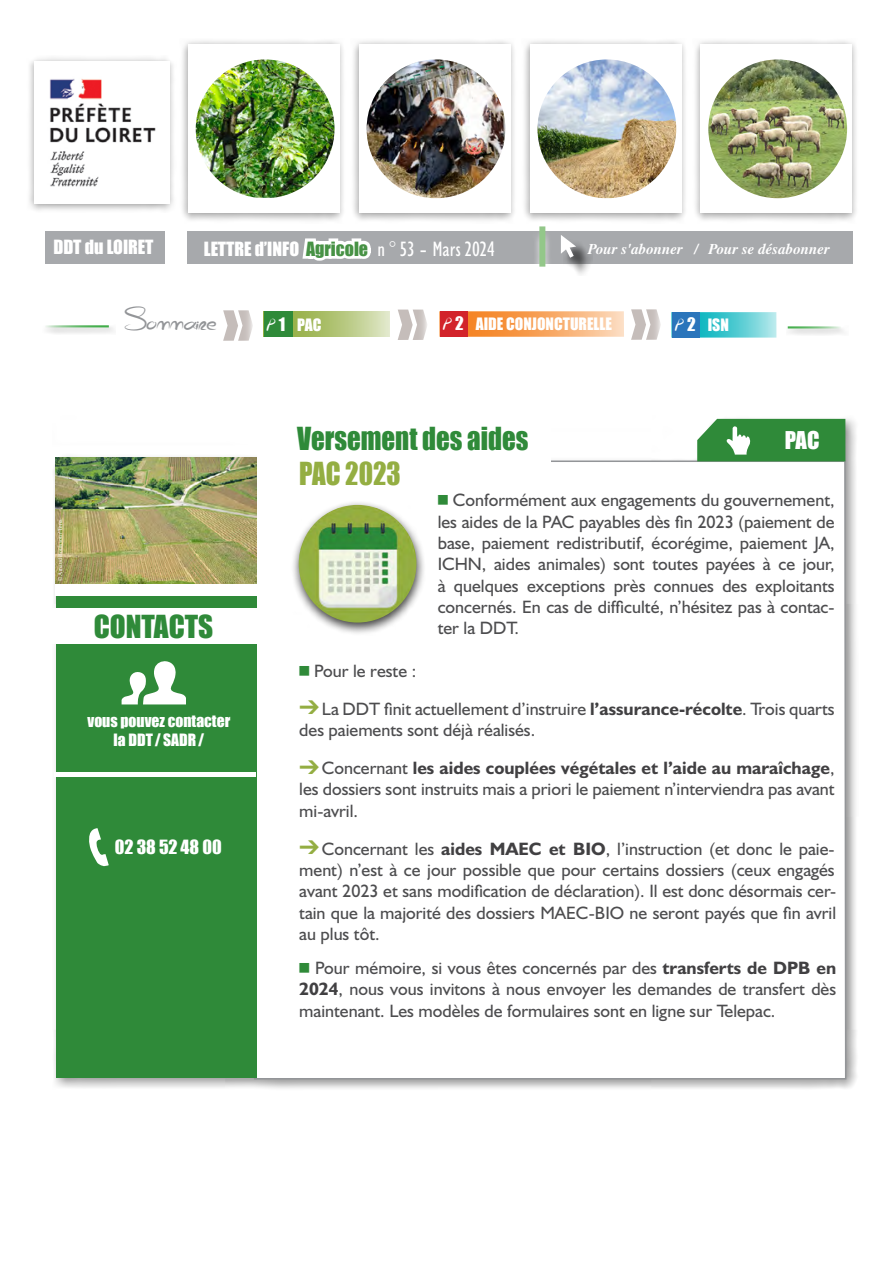
<style>
.page{position:relative;width:893px;height:1263px;background:#fff}
.page>*{position:absolute;margin:0;border:0;box-sizing:border-box;transform-origin:0 0}
.t1{font:34.2px "Feli X";color:#939598}
.t2{font:29.1px "Impact";color:#2f8a39;scale:.92 1}
.t3{font:29.1px "Impact";color:#2f8a39}
.t4{font:29.1px "Impact";color:#94ae42;scale:.92 1}
.t5{font:22.5px "Impact";color:#fff}
.t6{font:18px/21.3px "Humanist 521 BT";color:#4d4d4f;text-align:justify}
.t7{font:700 18px/38px "Humanist 521 BT";color:#414042}
.t8{font:18px "Impact";color:#fff}
.t9{font:15.6px/18.8px "Impact";color:#fff;text-align:center}
.t10{font:italic 700 15px "Times";color:#fff}
.t11{font:6px "Times";color:#fff;scale:.96 1}
.s1{color:#479245}
.s2{font-family:"Humanist 521 BT";font-stretch:condensed;font-size:21px}
.s3{font-family:"Humanist 521 BT";font-size:21px}
.s4{font-size:17.1px}
.s5{font-weight:700;color:#414042}
.s6{font-weight:400;color:#4d4d4f}
</style>
<div class="page">
<div style="left:180px;top:38px;width:166px;height:185px;background:#000;opacity:.4"></div>
<div style="left:188px;top:44px;width:151px;height:169px;background:#fff"></div>
<div style="left:350px;top:38px;width:167px;height:185px;background:#000;opacity:.4"></div>
<div style="left:359px;top:44px;width:151px;height:169px;background:#fff"></div>
<div style="left:521px;top:38px;width:167px;height:185px;background:#000;opacity:.4"></div>
<div style="left:530px;top:44px;width:151px;height:169px;background:#fff"></div>
<div style="left:692px;top:38px;width:167px;height:185px;background:#000;opacity:.4"></div>
<div style="left:701px;top:44px;width:151px;height:169px;background:#fff"></div>
<img style="left:196px;top:59px;width:138px;height:139px">
<img style="left:367px;top:59px;width:138px;height:139px;border-radius:68px">
<img style="left:537px;top:59px;width:139px;height:139px;border-radius:68px">
<img style="left:708px;top:59px;width:139px;height:139px;border-radius:69px">
<div style="left:26px;top:55px;width:150px;height:158px;background:#000;opacity:.4"></div>
<img style="left:35px;top:62px;width:134px;height:142px">
<div style="left:45px;top:231px;width:120px;height:32px;background:#a7a9ac"></div>
<div style="left:187px;top:231px;width:665px;height:32px;background:#a7a9ac"></div>
<svg style="left:299px;top:189px;width:77px;height:75px"></svg>
<div style="left:563px;top:239px;width:30px;height:37px;background:#000;opacity:.75"></div>
<svg style="left:561px;top:235px;width:15px;height:23px"></svg>
<div style="left:531px;top:230px;width:22px;height:54px;background:#fff;opacity:.75"></div>
<div style="left:539px;top:226px;width:6px;height:41px;background:#93c789"></div>
<svg style="left:223px;top:310px;width:30px;height:31px"></svg>
<div style="left:786px;top:325px;width:62px;height:11px;background:#000;opacity:.3"></div>
<hr style="left:788px;top:326px;width:53px;height:2px;background:#41ad49">
<div style="left:42px;top:324px;width:74px;height:11px;background:#000;opacity:.3"></div>
<hr style="left:44px;top:325px;width:65px;height:2px;background:#41ad49">
<svg style="left:671px;top:312px;width:105px;height:26px"></svg>
<div style="left:672px;top:312px;width:28px;height:26px;background:#2b75bb"></div>
<svg style="left:398px;top:310px;width:29px;height:30px"></svg>
<svg style="left:631px;top:309px;width:30px;height:31px"></svg>
<svg style="left:264px;top:311px;width:126px;height:26px"></svg>
<div style="left:264px;top:312px;width:29px;height:25px;background:#2f8a39"></div>
<div style="left:52px;top:415px;width:806px;height:676px;background:#000;opacity:.4"></div>
<svg style="left:252px;top:460px;width:595px;height:620px"></svg>
<div style="left:56px;top:570px;width:200px;height:508px;background:#2f8a39"></div>
<img style="left:55px;top:457px;width:202px;height:127px">
<svg style="left:697px;top:419px;width:148px;height:42px"></svg>
<div style="left:257px;top:416px;width:293px;height:72px;background:#fff"></div>
<div style="left:55px;top:584px;width:202px;height:11px;background:#fff"></div>
<div style="left:47px;top:609px;width:217px;height:35px;background:#fff"></div>
<div style="left:291px;top:500px;width:136px;height:136px;background:#000;opacity:.75"></div>
<img style="left:299px;top:505px;width:117px;height:117px;border-radius:59px">
<svg style="left:89px;top:828px;width:20px;height:39px"></svg>
<svg style="left:122px;top:661px;width:64px;height:43px"></svg>
<div style="left:54px;top:772px;width:202px;height:5px;background:#fff"></div>
<svg style="left:439px;top:311px;width:185px;height:26px"></svg>
<div style="left:440px;top:311px;width:27px;height:26px;background:#d2232a"></div>
<svg style="left:286px;top:415px;width:255px;height:178px"></svg>
<svg style="left:300px;top:666px;width:9px;height:9px"></svg>
<svg style="left:300px;top:701px;width:19px;height:13px"></svg>
<svg style="left:300px;top:760px;width:19px;height:13px"></svg>
<svg style="left:300px;top:840px;width:19px;height:14px"></svg>
<svg style="left:300px;top:963px;width:9px;height:9px"></svg>
<p class="t8" style="left:53px;top:233px;width:102px">DDT du loiret</p>
<p class="t8" style="left:204px;top:235px;width:293px">Lettre d’info <span class="s1">Agricole</span> <span class="s2">n ° 53</span> <span class="s3">-</span> <span class="s2">Mars 2024</span></p>
<p class="t10" style="left:588px;top:240px;width:244px">Pour s'abonner / Pour se désabonner</p>
<h1 class="t1" style="left:125px;top:304px;width:94px">sommaire</h1>
<p class="t9" style="left:677px;top:315px;width:52px"><sup>p</sup><span class="s4">2</span> ISN</p>
<p class="t9" style="left:445px;top:314px;width:169px"><sup>p</sup> <span class="s4">2</span> Aide conjoncturelle</p>
<p class="t9" style="left:268px;top:315px;width:55px"><sup>p</sup> <span class="s4">1</span> PAC</p>
<p class="t11" style="left:57px;top:581px;width:66px;rotate:-90deg">© Arnaud Bouissou / Terra</p>
<h2 class="t3" style="left:94px;top:604px;width:120px">Contacts</h2>
<p class="t9" style="left:88px;top:711px;width:144px">vous pouvez contacter la DDT /SADR /</p>
<p class="t8" style="left:115px;top:833px;width:108px">02 38 52 48 00</p>
<h2 class="t2" style="left:297px;top:416px;width:253px">Versement des aides</h2>
<p class="t5" style="left:785px;top:423px;width:36px">PAC</p>
<h2 class="t4" style="left:299px;top:451px;width:112px">PAC 2023</h2>
<p class="t6" style="left:438px;top:489px;width:398px;text-indent:15px">Conformément aux engagements du gouvernement, les aides de la PAC payables dès fin 2023 (paiement de base, paiement redistributif, écorégime, paiement JA, ICHN, aides animales) sont toutes payées à ce jour, à quelques exceptions près connues des exploitants concernés. En cas de difficulté, n’hésitez pas à contac&shy;ter la DDT.</p>
<p class="t6" style="left:322px;top:651px;width:514px;line-height:38px;text-indent:-8px">Pour le reste :<br>La DDT finit actuellement d’instruire <span class="s5">l’assurance-récolte</span>. Trois quarts</p>
<p class="t7" style="left:322px;top:711px;width:514px;text-indent:-23px"><span class="s6">des paiements sont déjà réalisés.<br>Concernant</span> les aides couplées végétales et l’aide au maraîchage<span class="s6">,</span></p>
<p class="t6" style="left:299px;top:778px;width:537px">les dossiers sont instruits mais a priori le paiement n’interviendra pas avant mi-avril.</p>
<p class="t6" style="left:299px;top:837px;width:538px;text-indent:23px">Concernant les <span class="s5">aides MAEC et BIO</span>, l’instruction (et donc le paie&shy;ment) n’est à ce jour possible que pour certains dossiers (ceux engagés avant 2023 et sans modification de déclaration). Il est donc désormais cer&shy;tain que la majorité des dossiers MAEC-BIO ne seront payés que fin avril au plus tôt.</p>
<p class="t6" style="left:299px;top:957px;width:538px;text-indent:16px">Pour mémoire, si vous êtes concernés par des <span class="s5">transferts de DPB en 2024</span>, nous vous invitons à nous envoyer les demandes de transfert dès maintenant. Les modèles de formulaires sont en ligne sur Telepac.</p>
</div>
